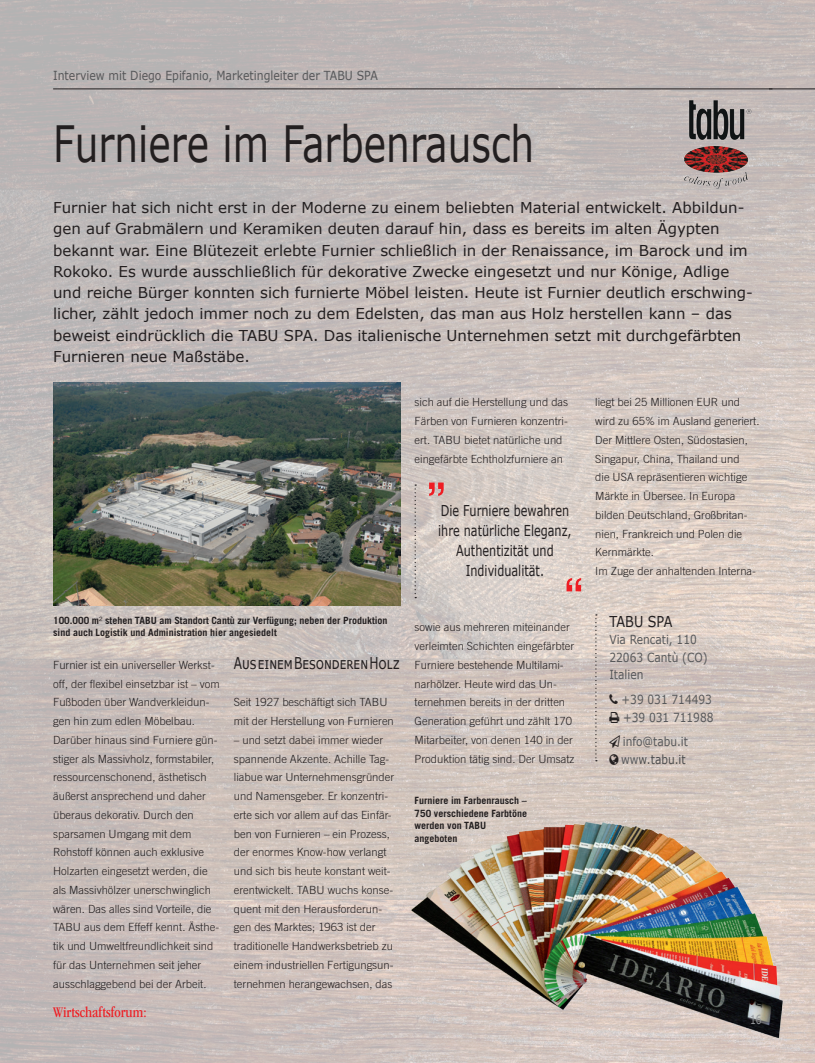
<style>
.page{position:relative;width:815px;height:1063px;background:#fff}
.page>*{position:absolute;margin:0;border:0;box-sizing:border-box;transform-origin:0 0}
.t1{font:50px "Verdana";color:#231f20;scale:.75 1}
.t2{font:16.25px "Verdana";letter-spacing:-.01em;color:#231f20;scale:.75 1}
.t3{font:condensed 15.25px "ITC Garamond Std";color:#ee1d23}
.t4{font:15px/21.2px "Verdana";color:#231f20}
.t5{font:15px/20px "Verdana";color:#231f20;text-align:center;scale:.75 1}
.t6{font:15px "Verdana";color:#231f20;scale:.85 1}
.t7{font:12.5px/17.5px "Verdana";color:#57585a;scale:.85 1}
.t8{font:12.5px "Verdana";color:#57585a;scale:.87 1}
.t9{font:12.5px "Verdana";color:#939598;scale:.74 1}
.t10{font:300 11.25px/18.8px "Trade Gothic LT Pro";color:#231f20}
.t11{font:700 10px/12.5px "Trade Gothic LT Pro";color:#231f20}
.s1{font-weight:300}
.s2{color:#4b4c4d}
</style>
<div class="page">
<img style="left:0;top:0;width:815px;height:1063px">
<hr style="left:53px;top:89px;width:719px;height:1px;background:#231f20">
<hr style="left:769px;top:89px;width:46px;height:1px;background:#231f20">
<svg style="left:595px;top:614px;width:2px;height:147px"></svg>
<img style="left:53px;top:383px;width:347px;height:223px">
<svg style="left:415px;top:484px;width:1px;height:114px"></svg>
<svg style="left:429px;top:483px;width:15px;height:13px"></svg>
<svg style="left:567px;top:578px;width:14px;height:13px"></svg>
<img style="left:407px;top:821px;width:376px;height:223px">
<img style="left:662px;top:96px;width:110px;height:98px">
<svg style="left:609px;top:694px;width:9px;height:10px"></svg>
<svg style="left:609px;top:712px;width:10px;height:10px"></svg>
<svg style="left:609px;top:735px;width:11px;height:13px"></svg>
<svg style="left:609px;top:754px;width:10px;height:11px"></svg>
<p class="t8" style="left:53px;top:67px;width:375px">Interview mit Diego Epifanio, Marketingleiter der TABU SPA</p>
<h1 class="t1" style="left:53px;top:110px;width:643px">Furniere im Farbenrausch</h1>
<p class="t4" style="left:53px;top:197px;width:701px">Furnier hat sich nicht erst in der Moderne zu einem beliebten Material entwickelt. Abbildun&shy;gen auf Grabmälern und Keramiken deuten darauf hin, dass es bereits im alten Ägypten bekannt war. Eine Blütezeit erlebte Furnier schließlich in der Renaissance, im Barock und im Rokoko. Es wurde ausschließlich für dekorative Zwecke eingesetzt und nur Könige, Adlige und reiche Bürger konnten sich furnierte Möbel leisten. Heute ist Furnier deutlich erschwing&shy;licher, zählt jedoch immer noch zu dem Edelsten, das man aus Holz herstellen kann – das beweist eindrücklich die TABU SPA. Das italienische Unternehmen setzt mit durchgefärbten Furnieren neue Maßstäbe.</p>
<p class="t10" style="left:415px;top:393px;width:155px">sich auf die Herstellung und das<br>Färben von Furnieren konzentri&shy;ert. TABU bietet natürliche und eingefärbte Echtholzfurniere an</p>
<h3 class="t5" style="left:438px;top:501px;width:180px">Die Furniere bewahren ihre natürliche Eleganz,<br>Authentizität und<br>Individualität.</h3>
<p class="t11" style="left:53px;top:614px;width:336px">100.000 m<span class="s1">²</span> stehen TABU am Standort Cantù zur Verfügung; neben der Produktion sind auch Logistik und Administration hier angesiedelt</p>
<p class="t10" style="left:53px;top:655px;width:168px">Furnier ist ein universeller Werkst&shy;off, der flexibel einsetzbar ist – vom Fußboden über Wandverkleidun&shy;gen hin zum edlen Möbelbau.<br>Darüber hinaus sind Furniere gün&shy;stiger als Massivholz, formstabiler, ressourcenschonend, ästhetisch äußerst ansprechend und daher überaus dekorativ. Durch den sparsamen Umgang mit dem Rohstoff können auch exklusive Holzarten eingesetzt werden, die als Massivhölzer unerschwinglich wären. Das alles sind Vorteile, die TABU aus dem Effeff kennt. Ästhe&shy;tik und Umweltfreundlichkeit sind für das Unternehmen seit jeher ausschlaggebend bei der Arbeit.</p>
<h2 class="t2" style="left:234px;top:652px;width:223px">Aus einem Besonderen Holz</h2>
<p class="t10" style="left:234px;top:693px;width:162px">Seit 1927 beschäftigt sich TABU mit der Herstellung von Furnieren</p>
<p class="t10" style="left:234px;top:730px;width:162px">– und setzt dabei immer wieder spannende Akzente. Achille Tag&shy;liabue war Unternehmensgründer und Namensgeber. Er konzentri&shy;erte sich vor allem auf das Einfär&shy;ben von Furnieren – ein Prozess, der enormes Know-how verlangt und sich bis heute konstant weit&shy;erentwickelt. TABU wuchs konse&shy;quent mit den Herausforderun&shy;gen des Marktes; 1963 ist der traditionelle Handwerksbetrieb zu einem industriellen Fertigungsun&shy;ternehmen herangewachsen, das</p>
<h3 class="t3" style="left:53px;top:1004px;width:95px">Wirtschaftsforum:</h3>
<p class="t10" style="left:415px;top:618px;width:162px">sowie aus mehreren miteinander verleimten Schichten eingefärbter Furniere bestehende Multilami&shy;narhölzer. Heute wird das Un&shy;ternehmen bereits in der dritten Generation geführt und zählt 170<br>Mitarbeiter, von denen 140 in der Produktion tätig sind. Der Umsatz</p>
<p class="t11" style="left:415px;top:794px;width:114px">Furniere im Farbenrausch –<br>750 verschiedene Farbtöne werden von TABU angeboten</p>
<p class="t10" style="left:595px;top:393px;width:166px">liegt bei 25 Millionen EUR und wird zu 65% im Ausland generiert.<br>Der Mittlere Osten, Südostasien,<br>Singapur, China, Thailand und<br>die USA repräsentieren wichtige<br>Märkte in Übersee. In Europa bilden Deutschland, Großbritan&shy;nien, Frankreich und Polen die<br>Kernmärkte.<br>Im Zuge der anhaltenden Interna-</p>
<h3 class="t6" style="left:609px;top:611px;width:76px">TABU SPA</h3>
<p class="t7" style="left:609px;top:631px;width:117px">Via Rencati, 110<br>22063 Cantù (CO)<br>Italien</p>
<p class="t7" style="left:622px;top:691px;width:110px">+39 031 714493 +39 031 711988</p>
<p class="t7" style="left:621px;top:733px;width:80px">info@tabu.it ww<span class="s2">w.tabu.it</span></p>
<p class="t9" style="left:750px;top:1011px;width:17px">16</p>
</div>
